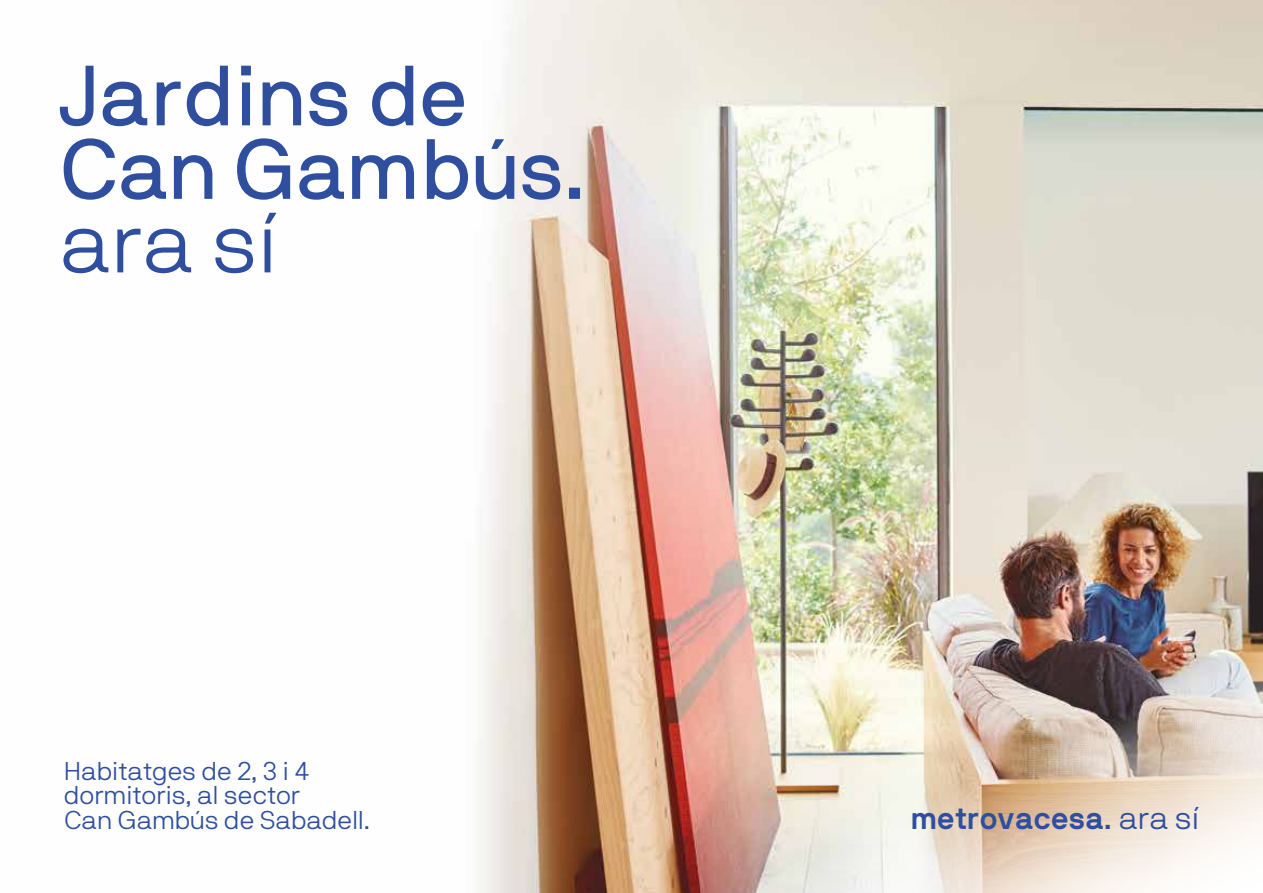
<style>
.page{position:relative;width:1263px;height:893px;background:#fff}
.page>*{position:absolute;margin:0;border:0;box-sizing:border-box;transform-origin:0 0}
.t1{font:84.75px/73.5px "NB International Pro";color:#2f4f9e}
.t2{font:300 84.75px "NB International Pro";color:#2f4f9e}
.t3{font:700 31.35px "NB International Pro";color:#2f4f9e}
.t4{font:300 25.65px/24.3px "NB International Pro";color:#2f4f9e}
.s1{font-weight:400}
.s2{font-weight:300}
</style>
<div class="page">
<img style="left:477px;top:0;width:786px;height:893px">
<img style="left:714px;top:633px;width:549px;height:260px">
<h1 class="t1" style="left:60px;top:59px;width:528px">Jardins de<br>Can Gambús.</h1>
<h1 class="t2" style="left:60px;top:195px;width:220px">ara sí</h1>
<p class="t4" style="left:64px;top:759px;width:307px">Habitatges de 2, 3 i 4 dormitoris, al sector<br>Can Gambús de Sabadell.</p>
<p class="t3" style="left:911px;top:801px;width:290px">metrovacesa<span class="s1">.</span> <span class="s2">ara sí</span></p>
</div>
